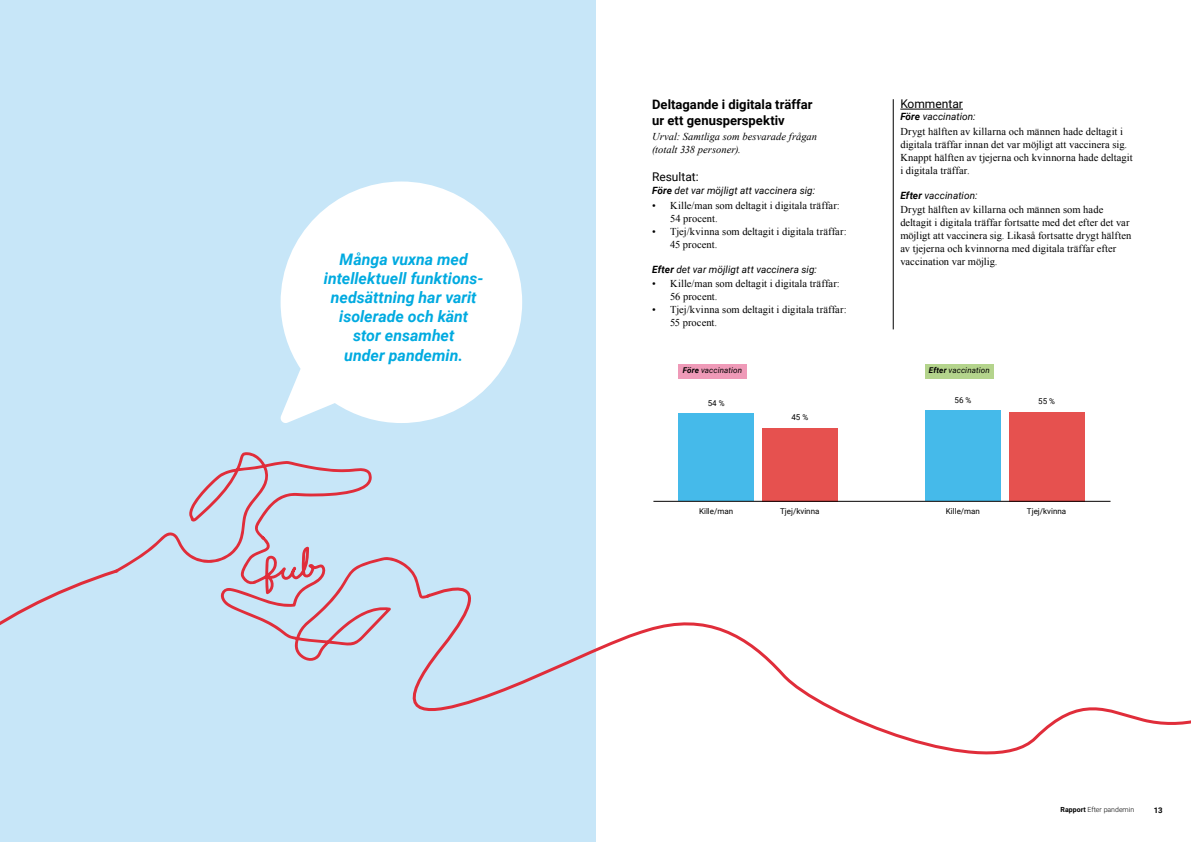
<style>
.page{position:relative;width:1191px;height:842px;background:#fff}
.page>*{position:absolute;margin:0;border:0;box-sizing:border-box;transform-origin:0 0}
.t1{font:italic 700 15.9px/19.1px "Roboto";color:#00aae0;text-align:center}
.t2{font:700 13px/15.6px "Roboto";color:#000}
.t3{font:12px "Roboto";color:#000}
.t4{font:10.5px/13px "Times New Roman";letter-spacing:.005em;color:#000}
.t5{font:italic 10.5px/13px "Times New Roman";color:#000}
.t6{font:italic 10px "Roboto";letter-spacing:.01em;color:#000}
.t7{font:8px "Roboto";color:#000}
.t8{font:italic 8px "Roboto";letter-spacing:.015em;color:#000}
.t9{font:700 7.8px "Roboto";color:#000}
.t10{font:300 7px "Roboto";color:#000}
.s1{font-weight:700}
</style>
<div class="page">
<hr style="left:900px;top:109px;width:63px;height:1px;background:#000">
<hr style="left:893px;top:99px;width:1px;height:230px;background:#000">
<div style="left:678px;top:364px;width:68px;height:14px;background:#ef9ab8"></div>
<div style="left:925px;top:364px;width:68px;height:14px;background:#b4d48c"></div>
<div style="left:762px;top:428px;width:75px;height:73px;background:#e6514f"></div>
<div style="left:678px;top:414px;width:76px;height:87px;background:#45baea"></div>
<div style="left:1009px;top:412px;width:75px;height:89px;background:#e6514f"></div>
<div style="left:925px;top:410px;width:75px;height:91px;background:#45baea"></div>
<hr style="left:653px;top:501px;width:457px;height:1px;background:#030000">
<div style="left:0;top:0;width:595px;height:842px;background:#c7e6f8"></div>
<svg style="left:280px;top:181px;width:242px;height:242px;fill:#fff"></svg>
<svg style="left:430px;top:560px;width:761px;height:223px"></svg>
<svg style="left:0;top:452px;width:430px;height:259px"></svg>
<h1 class="t1" style="left:324px;top:249px;width:161px">Många vuxna med intellektuell funktions&shy;nedsättning har varit isolerade och känt stor ensamhet<br>under pandemin.</h1>
<p class="t2" style="left:652px;top:96px;width:162px">Deltagande i digitala träffar ur ett genusperspektiv</p>
<p class="t5" style="left:652px;top:130px;width:166px">Urval: Samtliga som besvarade frågan (totalt 338 personer).</p>
<p class="t3" style="left:652px;top:168px;width:48px">Resultat:</p>
<p class="t6" style="left:652px;top:184px;width:164px"><span class="s1">Före</span> det var möjligt att vaccinera sig:</p>
<p class="t4" style="left:670px;top:198px;width:171px;text-indent:-18px">• Kille/man som deltagit i digitala träffar:<br>54 procent.</p>
<p class="t4" style="left:670px;top:224px;width:178px;text-indent:-18px">• Tjej/kvinna som deltagit i digitala träffar:<br>45 procent.</p>
<p class="t6" style="left:652px;top:262px;width:166px"><span class="s1">Efter</span> det var möjligt att vaccinera sig:</p>
<p class="t4" style="left:670px;top:277px;width:171px;text-indent:-18px">• Kille/man som deltagit i digitala träffar:<br>56 procent.</p>
<p class="t4" style="left:670px;top:303px;width:178px;text-indent:-18px">• Tjej/kvinna som deltagit i digitala träffar:<br>55 procent.</p>
<p class="t3" style="left:900px;top:96px;width:64px">Kommentar</p>
<p class="t6" style="left:900px;top:110px;width:77px"><span class="s1">Före</span> vaccination:</p>
<p class="t4" style="left:900px;top:124px;width:234px">Drygt hälften av killarna och männen hade deltagit i digitala träffar innan det var möjligt att vaccinera sig.<br>Knappt hälften av tjejerna och kvinnorna hade deltagit i digitala träffar.</p>
<p class="t6" style="left:900px;top:188px;width:79px"><span class="s1">Efter</span> vaccination:</p>
<p class="t4" style="left:900px;top:203px;width:233px">Drygt hälften av killarna och männen som hade deltagit i digitala träffar fortsatte med det efter det var möjligt att vaccinera sig. Likaså fortsatte drygt hälften av tjejerna och kvinnorna med digitala träffar efter vaccination var möjlig.</p>
<p class="t8" style="left:683px;top:365px;width:61px"><span class="s1">Före</span> vaccination</p>
<p class="t8" style="left:929px;top:365px;width:62px"><span class="s1">Efter</span> vaccination</p>
<p class="t7" style="left:707px;top:397px;width:18px">54 %</p>
<p class="t7" style="left:791px;top:412px;width:18px">45 %</p>
<p class="t7" style="left:954px;top:394px;width:18px">56 %</p>
<p class="t7" style="left:1038px;top:396px;width:18px">55 %</p>
<p class="t7" style="left:699px;top:506px;width:36px">Kille/man</p>
<p class="t7" style="left:780px;top:506px;width:41px">Tjej/kvinna</p>
<p class="t7" style="left:945px;top:506px;width:36px">Kille/man</p>
<p class="t7" style="left:1027px;top:506px;width:41px">Tjej/kvinna</p>
<p class="t10" style="left:1060px;top:805px;width:75px"><span class="s1">Rapport</span> Efter pandemin</p>
<p class="t9" style="left:1153px;top:804px;width:10px">13</p>
</div>
